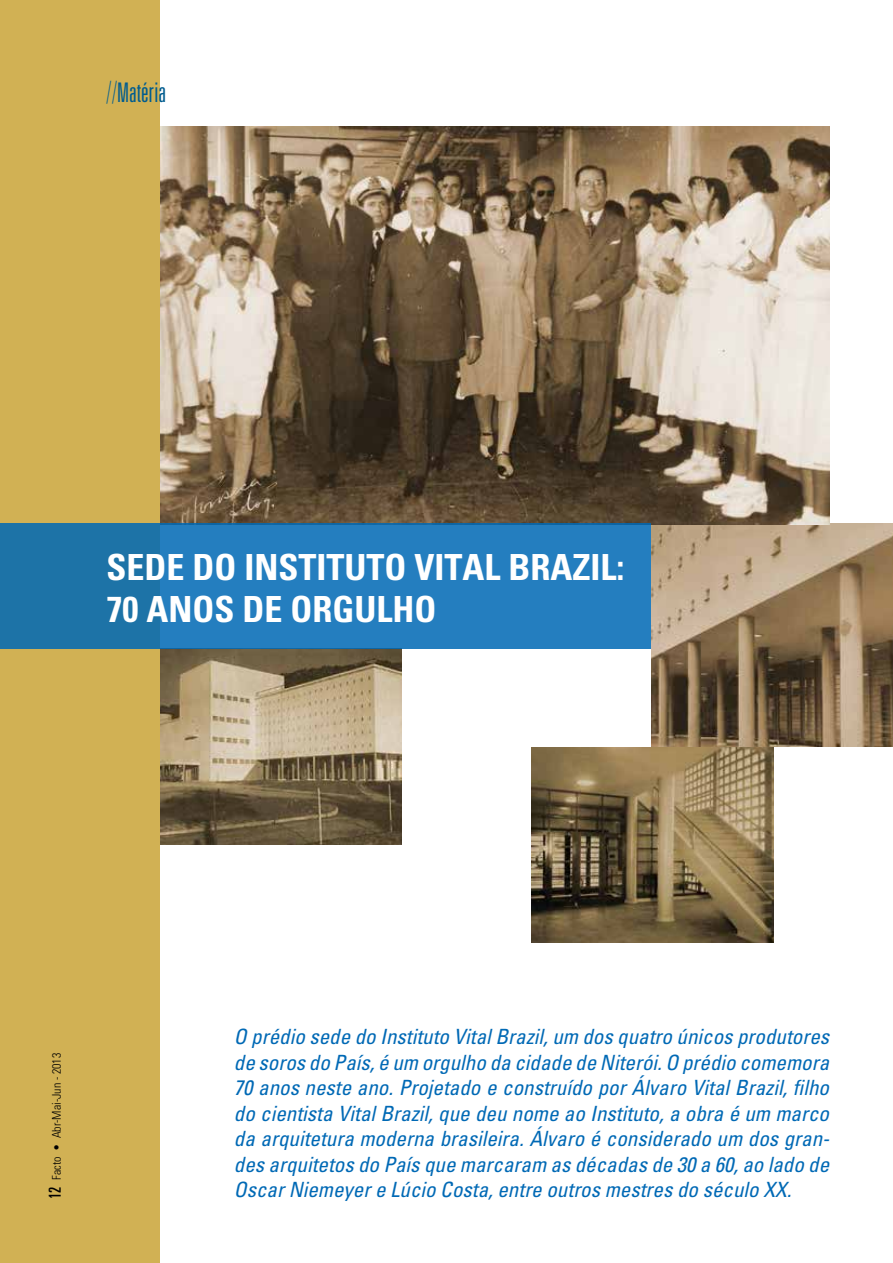
<style>
.page{position:relative;width:893px;height:1263px;background:#fff}
.page>*{position:absolute;margin:0;border:0;box-sizing:border-box;transform-origin:0 0}
.t1{font:700 condensed 36px "Univers";color:#fff}
.t2{font:300 ultra-condensed 27px "Univers";color:#005c8f}
.t3{font:italic condensed 21px/25.5px "Univers LT Std";color:#0069b5;text-align:justify}
.t4{font:ultra-condensed 16.5px "Univers";color:#000}
.t5{font:300 condensed 12px "Univers";color:#000}
.s1{font-weight:100}
</style>
<div class="page">
<img style="left:651px;top:524px;width:242px;height:223px">
<img style="left:159px;top:649px;width:243px;height:195px">
<img style="left:159px;top:126px;width:670px;height:398px">
<div style="left:0;top:0;width:159px;height:1263px;background:#d1b154"></div>
<div style="left:0;top:524px;width:651px;height:125px;background:linear-gradient(to right,#1e75ac,#2681c6)"></div>
<img style="left:531px;top:747px;width:243px;height:196px">
<p class="t2" style="left:106px;top:79px;width:61px"><span class="s1">//</span>Matéria</p>
<h1 class="t1" style="left:106px;top:545px;width:157px">SEDE DO INSTITUTO</h1>
<h1 class="t1" style="left:414px;top:545px;width:37px">VITAL</h1>
<h1 class="t1" style="left:508px;top:545px;width:117px">BRAZIL:</h1>
<h1 class="t1" style="left:106px;top:587px;width:63px">70 ANOS</h1>
<h1 class="t1" style="left:242px;top:587px;width:133px">DE ORGULHO</h1>
<p class="t5" style="left:50px;top:1180px;width:128px;rotate:-90deg">Facto • Abr-Mai-Jun - 2013</p>
<p class="t3" style="left:234px;top:1024px;width:598px">O prédio sede do Instituto Vital Brazil, um dos quatro únicos produtores de soros do País, é um orgulho da cidade de Niterói. O prédio comemora 70 anos neste ano. Projetado e construído por Álvaro Vital Brazil, filho do cientista Vital Brazil, que deu nome ao Instituto, a obra é um marco da arquitetura moderna brasileira. Álvaro é considerado um dos gran&shy;des arquitetos do País que marcaram as décadas de 30 a 60, ao lado de</p>
<p class="t4" style="left:46px;top:1199px;width:14px;rotate:-90deg">12</p>
<p class="t3" style="left:234px;top:1177px;width:559px">Oscar Niemeyer e Lúcio Costa, entre outros mestres do século XX.</p>
</div>
